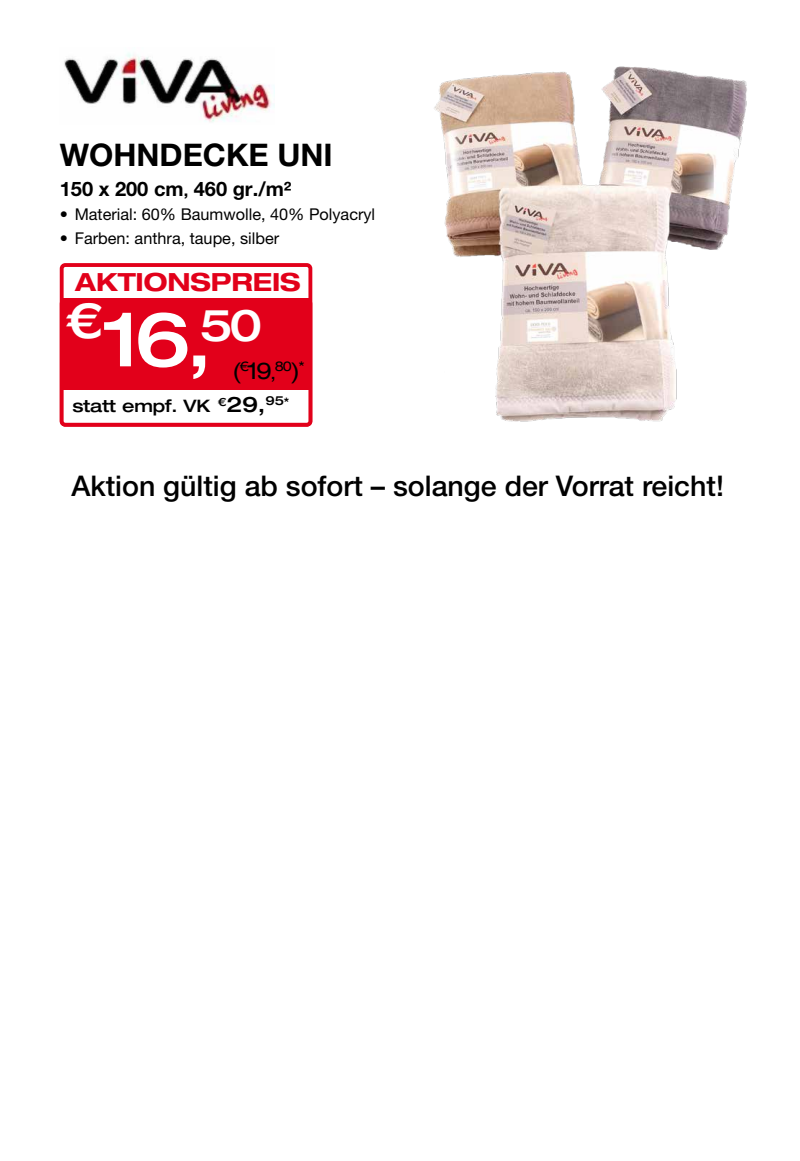
<style>
.page{position:relative;width:800px;height:1161px;background:#fff}
.page>*{position:absolute;margin:0;border:0;box-sizing:border-box;transform-origin:0 0}
.t1{font:500 expanded 76px "Helvetica Neue LT Pro";color:#fff}
.t2{font:700 31.2px "Helvetica Neue LT Pro";color:#000}
.t3{font:500 28.5px "Helvetica Neue LT Pro";color:#000}
.t4{font:700 expanded 25.1px "Helvetica Neue LT Pro";letter-spacing:-.005em;color:#e2001a}
.t5{font:expanded 23.1px "Helvetica Neue LT Pro";color:#000}
.t6{font:700 20px "Helvetica Neue LT Pro";color:#000}
.t7{font:500 expanded 17.2px "Helvetica Neue LT Pro";letter-spacing:-.005em;color:#000}
.t8{font:16.3px "Helvetica Neue LT Pro";color:#000}
.s1{font-size:16.3px}
.s2{font-size:18.5px}
.s3{font-size:21.5px}
</style>
<div class="page">
<div style="left:60px;top:263px;width:252px;height:164px;border:4px solid #e2001a;border-radius:4px"></div>
<div style="left:61px;top:298px;width:249px;height:91px;background:#e2001a"></div>
<img style="left:434px;top:66px;width:313px;height:356px">
<img style="left:64px;top:53px;width:210px;height:69px">
<h2 class="t2" style="left:60px;top:136px;width:275px">WOHNDECKE UNI</h2>
<p class="t6" style="left:60px;top:177px;width:234px">150 x 200 cm<span class="s1">,</span> 460 gr./m²</p>
<p class="t8" style="left:60px;top:205px;width:317px">• Material: 60% Baumwolle, 40% Polyacryl</p>
<p class="t8" style="left:60px;top:229px;width:221px">• Farben: anthra, taupe, silber</p>
<h3 class="t4" style="left:75px;top:267px;width:227px">AKTIONSPREIS</h3>
<h1 class="t1" style="left:66px;top:292px;width:198px"><sup>€</sup>16,<sup>50</sup></h1>
<h3 class="t5" style="left:232px;top:357px;width:74px">(<sup>€</sup>19<span class="s2">,</span><sup>80</sup>)<sup>*</sup></h3>
<p class="t7" style="left:72px;top:395px;width:219px">statt empf. VK <sup>€</sup><span class="s3">29,</span><sup>95</sup><sup>*</sup></p>
<h3 class="t3" style="left:71px;top:469px;width:654px">Aktion gültig ab sofort – solange der Vorrat reicht!</h3>
</div>
